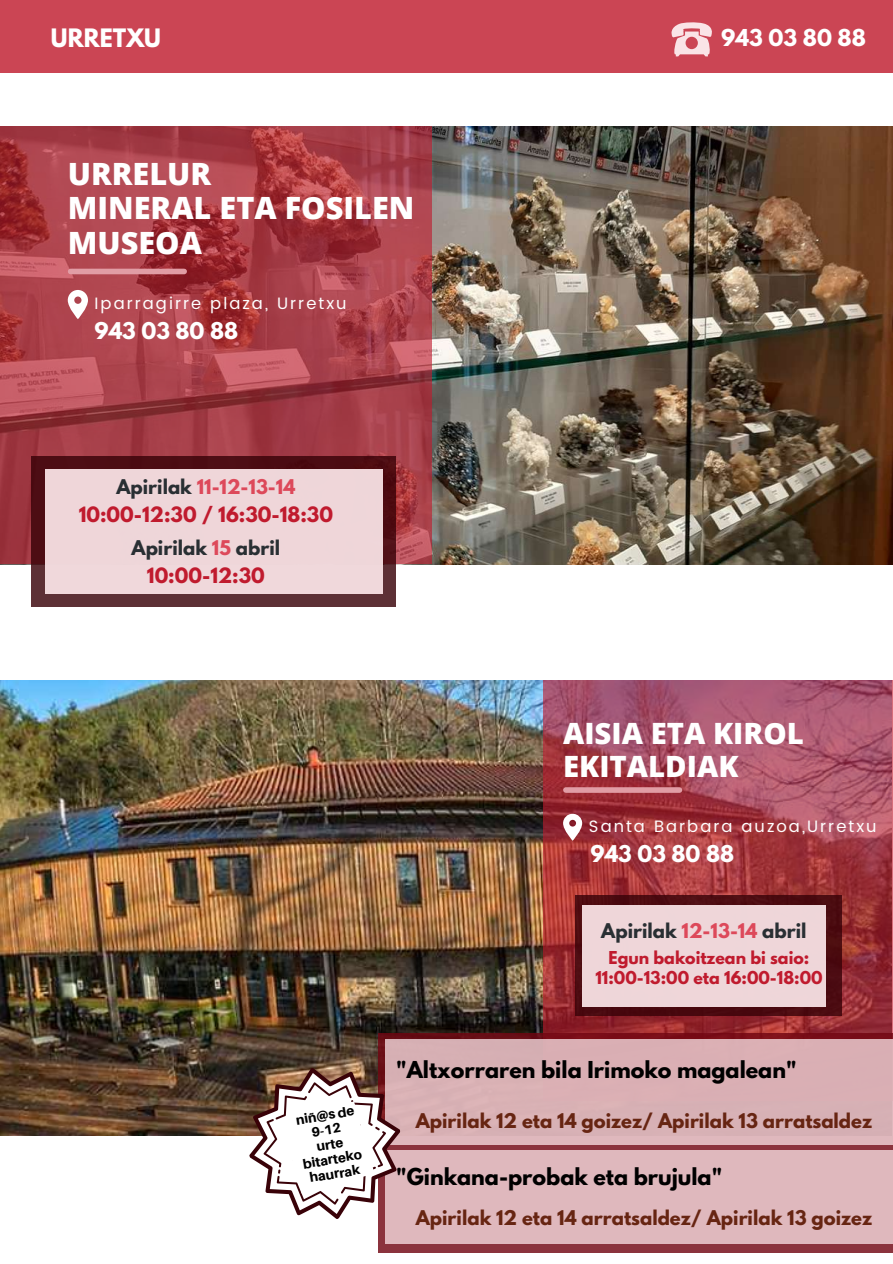
<style>
.page{position:relative;width:893px;height:1264px;background:#fff}
.page>*{position:absolute;margin:0;border:0;box-sizing:border-box;transform-origin:0 0}
.t1{font:800 30.75px/34.5px "Open Sans";color:#fff}
.t2{font:800 29.4px/33px "Open Sans";color:#fff}
.t3{font:700 22.5px "League Spartan";color:#fff}
.t4{font:700 20.7px "League Spartan";color:#000}
.t5{font:700 20.7px "League Spartan";color:#fff}
.t6{font:700 20.4px "League Spartan";color:#fff}
.t7{font:700 18.75px "League Spartan";color:#c01b2e}
.t8{font:700 18px "League Spartan";color:#672512}
.t9{font:700 18px "League Spartan";color:#292f33}
.t10{font:700 18px "League Spartan";color:#dd495a}
.t11{font:16.5px "Poppins";letter-spacing:.125em;color:#fff}
.t12{font:700 15.75px/20.2px "League Spartan";color:#c01b2e;text-align:center}
.t13{font:800 13.35px/14.9px "Aileron";color:#000;text-align:center}
.s1{color:#292f33}
.s2{color:#dd495a}
</style>
<div class="page">
<div style="left:0;top:0;width:892px;height:73px;background:#cb4554"></div>
<svg style="left:671px;top:22px;width:41px;height:34px"></svg>
<img style="left:431px;top:126px;width:461px;height:438px">
<svg style="left:0;top:126px;width:431px;height:438px;background:#a83f48"></svg>
<div style="left:71px;top:269px;width:113px;height:5px;background:#e19da5"></div>
<svg style="left:68px;top:290px;width:20px;height:29px"></svg>
<svg style="left:32px;top:456px;width:364px;height:151px;background:#531b21"></svg>
<div style="left:45px;top:469px;width:337px;height:125px;background:#efd6d9"></div>
<img style="left:0;top:680px;width:542px;height:455px">
<svg style="left:542px;top:680px;width:350px;height:352px;background:#a44350"></svg>
<div style="left:566px;top:787px;width:113px;height:5px;background:#e19da5"></div>
<svg style="left:563px;top:813px;width:19px;height:27px"></svg>
<div style="left:576px;top:895px;width:266px;height:121px;background:#4b0b10"></div>
<div style="left:582px;top:904px;width:243px;height:102px;background:#efd6d9"></div>
<svg style="left:379px;top:1032px;width:513px;height:220px;background:#8b353e"></svg>
<div style="left:385px;top:1038px;width:507px;height:106px;background:#d9b0b4"></div>
<div style="left:385px;top:1150px;width:507px;height:93px;background:#dfb8bd"></div>
<svg style="left:236px;top:1055px;width:177px;height:176px"></svg>
<p class="t3" style="left:51px;top:27px;width:112px">URRETXU</p>
<p class="t5" style="left:721px;top:27px;width:146px">943 03 80 88</p>
<h1 class="t1" style="left:68px;top:155px;width:348px">URRELUR<br>MINERAL ETA FOSILEN<br>MUSEOA</h1>
<p class="t11" style="left:95px;top:293px;width:253px">Iparragirre plaza, Urretxu</p>
<p class="t6" style="left:95px;top:321px;width:145px">943 03 80 88</p>
<p class="t10" style="left:116px;top:478px;width:180px"><span class="s1">Apirilak</span> 11-12-13-14</p>
<p class="t7" style="left:79px;top:505px;width:256px">10:00-12:30 / 16:30-18:30</p>
<p class="t9" style="left:132px;top:539px;width:150px">Apirilak <span class="s2">15</span> abril</p>
<p class="t7" style="left:147px;top:566px;width:119px">10:00-12:30</p>
<p class="t13" style="left:294px;top:1112px;width:61px;rotate:-10deg">niñ@s de<br>9-12 urte bitarteko haurrak</p>
<h2 class="t2" style="left:563px;top:715px;width:242px">AISIA ETA KIROL<br>EKITALDIAK</h2>
<h1 class="t1" style="left:569px;top:736px;width:249px">SAN MARTIN DE</h1>
<p class="t11" style="left:589px;top:816px;width:289px">Santa Barbara auzoa,Urretxu</p>
<p class="t6" style="left:590px;top:844px;width:145px">943 03 80 88</p>
<p class="t9" style="left:601px;top:921px;width:207px">Apirilak <span class="s2">12-13-14</span> abril</p>
<p class="t12" style="left:595px;top:949px;width:229px">Egun bakoitzean bi saio:<br>11:00-13:00 eta 16:00-18:00</p>
<p class="t4" style="left:396px;top:1059px;width:402px">"Altxorraren bila Irimoko magalean"</p>
<p class="t8" style="left:416px;top:1112px;width:458px">Apirilak 12 eta 14 goizez/ Apirilak 13 arratsaldez</p>
<p class="t4" style="left:396px;top:1166px;width:328px">"Ginkana-probak eta brujula"</p>
<p class="t8" style="left:416px;top:1208px;width:458px">Apirilak 12 eta 14 arratsaldez/ Apirilak 13 goizez</p>
</div>
